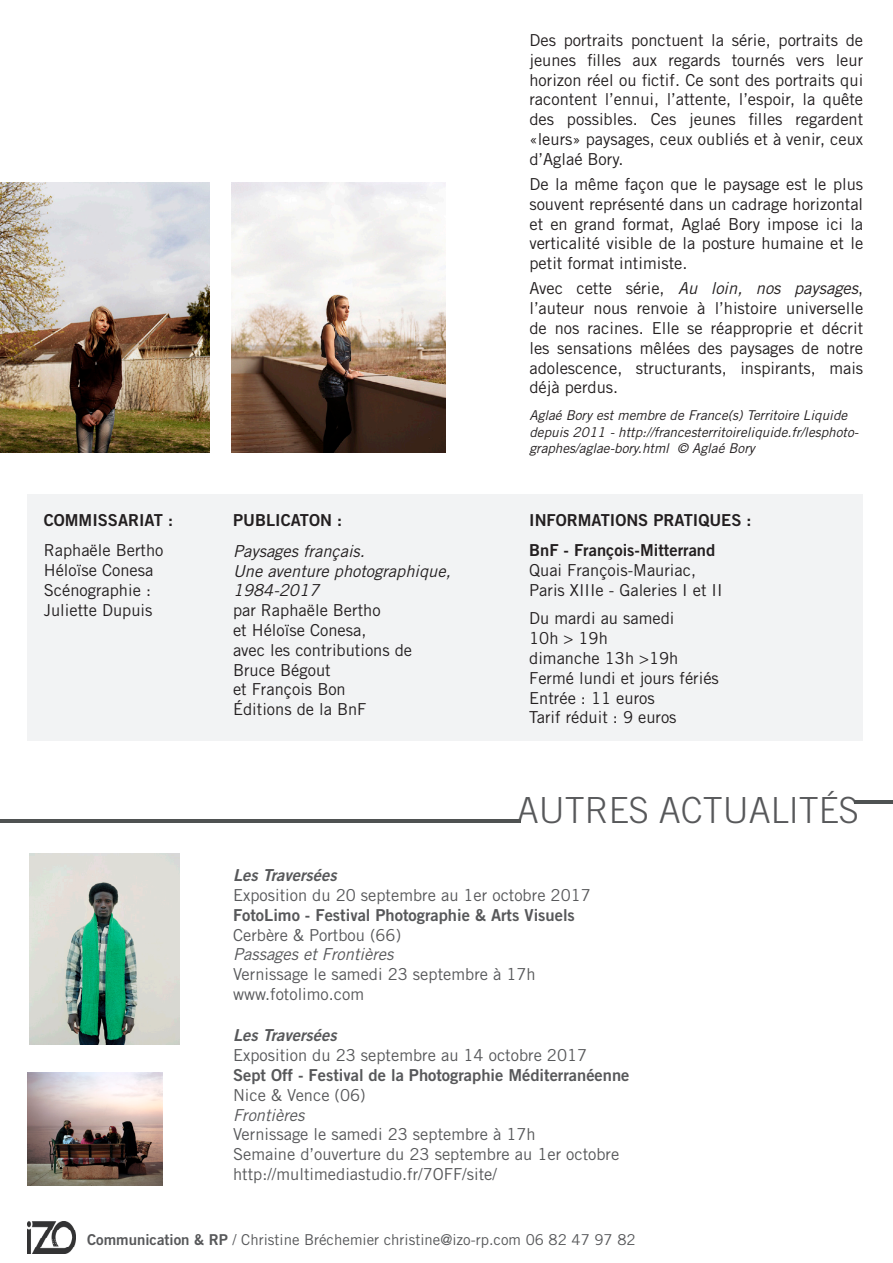
<style>
.page{position:relative;width:893px;height:1263px;background:#fff}
.page>*{position:absolute;margin:0;border:0;box-sizing:border-box;transform-origin:0 0}
.t1{font:300 36px "Trade Gothic LT Std";color:#57585a}
.t2{font:16.5px/19.8px "Trade Gothic LT Std";color:#231f20;text-align:justify}
.t3{font:16.5px "Trade Gothic LT Std";color:#57585a}
.t4{font:16.5px "Trade Gothic LT Std Bd 2";color:#57585a}
.t5{font:16.5px "Trade Gothic LT Std Bd 2";color:#231f20}
.t6{font:italic 16.5px/19.8px "Trade Gothic LT Std";color:#231f20}
.t7{font:italic 16.5px "Trade Gothic LT Std";color:#57585a}
.t8{font:16.5px "Trade Gothic LT Std Bd 2 Obl";color:#57585a}
.t9{font:15px "Trade Gothic LT Std";color:#57585a}
.t10{font:italic 13.5px/16.2px "Trade Gothic LT Std";color:#231f20}
.s1{font-style:italic}
.s2{font-family:"Trade Gothic LT Std Bd 2"}
</style>
<div class="page">
<div style="left:28px;top:495px;width:835px;height:246px;background:#f2f3f4"></div>
<img style="left:28px;top:1072px;width:135px;height:113px">
<img style="left:29px;top:853px;width:150px;height:191px">
<img style="left:232px;top:183px;width:213px;height:270px">
<img style="left:0;top:183px;width:210px;height:270px">
<img style="left:28px;top:1222px;width:48px;height:31px">
<hr style="left:0;top:819px;width:520px;height:3px;background:#4f5252">
<hr style="left:855px;top:800px;width:38px;height:3px;background:#4f5252">
<p class="t5" style="left:44px;top:510px;width:131px">COMMISSARIAT :</p>
<p class="t2" style="left:44px;top:540px;width:121px">Raphaële Bertho</p>
<p class="t2" style="left:44px;top:560px;width:111px">Héloïse Conesa</p>
<p class="t2" style="left:44px;top:580px;width:109px">Scénographie :</p>
<p class="t2" style="left:44px;top:600px;width:110px">Juliette Dupuis</p>
<p class="t5" style="left:233px;top:510px;width:111px">PUBLICATON :</p>
<p class="t6" style="left:233px;top:541px;width:133px">Paysages français.</p>
<p class="t6" style="left:233px;top:561px;width:219px">Une aventure photographique,<br>1984-2017</p>
<p class="t2" style="left:233px;top:600px;width:149px">par Raphaële Bertho</p>
<p class="t2" style="left:233px;top:620px;width:135px">et Héloïse Conesa,</p>
<p class="t2" style="left:233px;top:640px;width:181px">avec les contributions de</p>
<p class="t2" style="left:233px;top:660px;width:99px">Bruce Bégout</p>
<p class="t2" style="left:233px;top:679px;width:114px">et François Bon</p>
<p class="t2" style="left:233px;top:699px;width:135px">Éditions de la BnF</p>
<p class="t2" style="left:529px;top:30px;width:335px">Des portraits ponctuent la série, portraits de jeunes filles aux regards tournés vers leur horizon réel ou fictif. Ce sont des portraits qui racontent l’ennui, l’attente, l’espoir, la quête des possibles. Ces jeunes filles regardent «leurs» paysages, ceux oubliés et à venir, ceux d’Aglaé Bory.</p>
<p class="t2" style="left:529px;top:174px;width:335px">De la même façon que le paysage est le plus souvent représenté dans un cadrage horizontal et en grand format, Aglaé Bory impose ici la verticalité visible de la posture humaine et le petit format intimiste.</p>
<p class="t2" style="left:529px;top:278px;width:335px">Avec cette série, <span class="s1">Au loin, nos paysages</span>, l’auteur nous renvoie à l’histoire universelle de nos racines. Elle se réapproprie et décrit les sensations mêlées des paysages de notre adolescence, structurants, inspirants, mais déjà perdus.</p>
<p class="t10" style="left:529px;top:408px;width:331px">Aglaé Bory est membre de France(s) Territoire Liquide depuis 2011 - http://francesterritoireliquide.fr/lesphoto&shy;graphes/aglae-bory.html © Aglaé Bory</p>
<p class="t5" style="left:529px;top:510px;width:224px">INFORMATIONS PRATIQUES :</p>
<p class="t5" style="left:529px;top:540px;width:188px">BnF - François-Mitterrand</p>
<p class="t2" style="left:529px;top:560px;width:168px">Quai François-Mauriac,</p>
<p class="t2" style="left:529px;top:580px;width:195px">Paris XIIIe - Galeries I et II</p>
<p class="t2" style="left:529px;top:608px;width:147px">Du mardi au samedi</p>
<p class="t2" style="left:529px;top:628px;width:80px">10h &gt; 19h</p>
<p class="t2" style="left:529px;top:648px;width:151px">dimanche 13h &gt;19h</p>
<p class="t2" style="left:529px;top:668px;width:191px">Fermé lundi et jours fériés</p>
<p class="t2" style="left:529px;top:688px;width:127px">Entrée : 11 euros</p>
<p class="t2" style="left:529px;top:707px;width:149px">Tarif réduit : 9 euros</p>
<p class="t1" style="left:517px;top:788px;width:344px">AUTRES ACTUALITÉS</p>
<p class="t8" style="left:233px;top:865px;width:105px">Les Traversées</p>
<p class="t3" style="left:233px;top:885px;width:359px">Exposition du 20 septembre au 1er octobre 2017</p>
<p class="t4" style="left:233px;top:905px;width:343px">FotoLimo - Festival Photographie &amp; Arts Visuels</p>
<p class="t3" style="left:233px;top:925px;width:170px">Cerbère &amp; Portbou (66)</p>
<p class="t7" style="left:233px;top:944px;width:162px">Passages et Frontières</p>
<p class="t3" style="left:233px;top:964px;width:304px">Vernissage le samedi 23 septembre à 17h</p>
<p class="t3" style="left:233px;top:984px;width:133px">www.fotolimo.com</p>
<p class="t8" style="left:233px;top:1025px;width:105px">Les Traversées</p>
<p class="t3" style="left:233px;top:1045px;width:356px">Exposition du 23 septembre au 14 octobre 2017</p>
<p class="t4" style="left:233px;top:1065px;width:398px">Sept Off - Festival de la Photographie Méditerranéenne</p>
<p class="t3" style="left:233px;top:1085px;width:134px">Nice &amp; Vence (06)</p>
<p class="t7" style="left:233px;top:1105px;width:73px">Frontières</p>
<p class="t3" style="left:233px;top:1124px;width:304px">Vernissage le samedi 23 septembre à 17h</p>
<p class="t3" style="left:233px;top:1144px;width:388px">Semaine d’ouverture du 23 septembre au 1er octobre</p>
<p class="t3" style="left:233px;top:1164px;width:266px">http://multimediastudio.fr/7OFF/site/</p>
<p class="t9" style="left:87px;top:1231px;width:550px"><span class="s2">Communication &amp; RP</span> / Christine Bréchemier christine@izo-rp.com 06 82 47 97 82</p>
</div>
